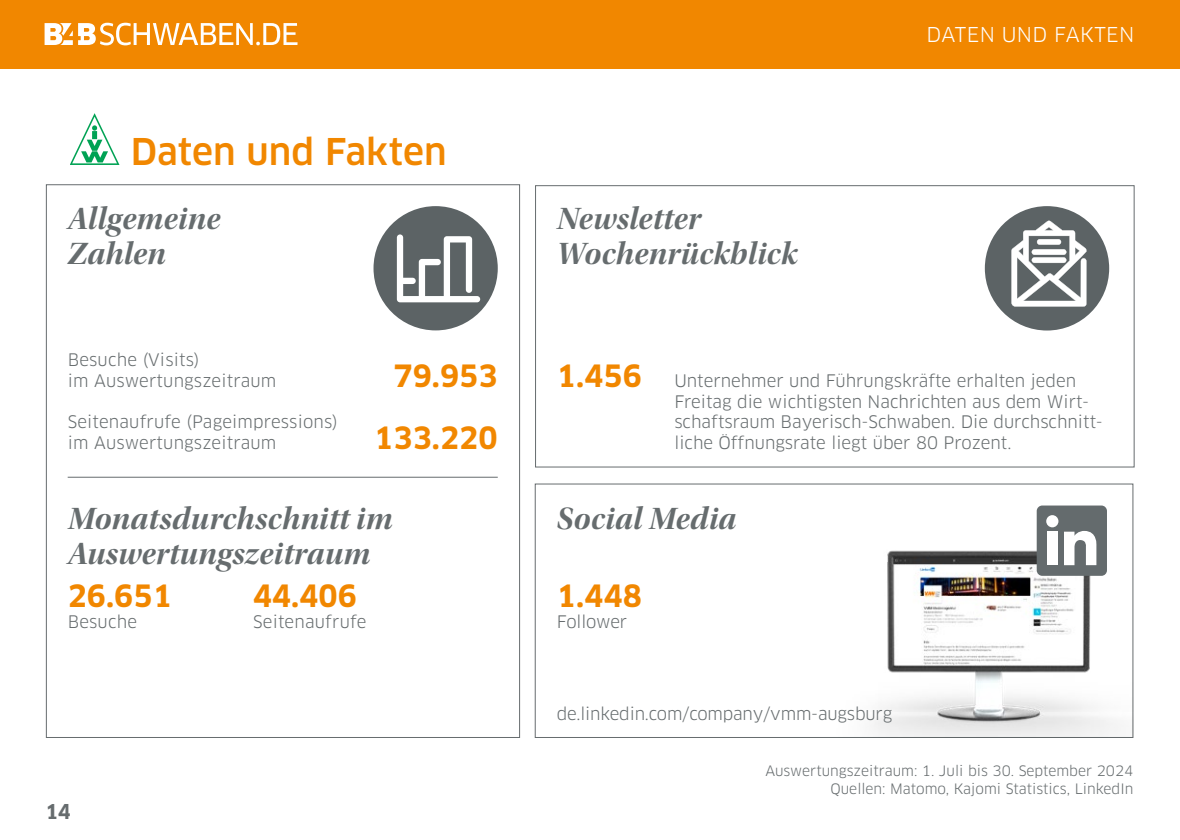
<style>
.page{position:relative;width:1180px;height:840px;background:#fff}
.page>*{position:absolute;margin:0;border:0;box-sizing:border-box;transform-origin:0 0}
.MD_head{font:500 36px "Clan OT";color:#f18700}
.Überschrift{font:32px/34.6px "Utopia Std Bold Disp It";letter-spacing:.01em;color:#666c6e}
.Orange_Zahlen{font:700 30px "Clan OT";color:#f18700}
.Gtx{font:700 30px "Clan OT";color:#f18700}
.t1{font:20px "Clan OT";letter-spacing:.02em;color:#fff}
.t2{font:700 20px "Clan OT";color:#666c6e}
.Gtx-2{font:16.8px/20.6px "Clan OT";color:#666c6e}
.MD_fussnote{font:14px "Clan OT";color:#666c6e}
</style>
<div class="page">
<div style="left:0;top:0;width:1179px;height:68px;background:#f18700"></div>
<svg style="left:45px;top:23px;width:252px;height:22px"></svg>
<div style="left:535px;top:185px;width:599px;height:282px;background:#fff;border:1px solid #666c6e"></div>
<div style="left:534px;top:483px;width:599px;height:254px;background:#fff;border:1px solid #666c6e"></div>
<div style="left:46px;top:184px;width:474px;height:553px;background:#fff;border:1px solid #666c6e"></div>
<div style="left:373px;top:206px;width:124px;height:124px;background:#5c6365;border-radius:50%"></div>
<svg style="left:397px;top:234px;width:83px;height:68px"></svg>
<div style="left:984px;top:206px;width:124px;height:124px;background:#5c6365;border-radius:50%"></div>
<svg style="left:1011px;top:220px;width:75px;height:86px"></svg>
<div style="left:1036px;top:239px;width:25px;height:6px;background:#fff;border-radius:3px"></div>
<div style="left:1031px;top:249px;width:35px;height:6px;background:#fff;border-radius:3px"></div>
<div style="left:1031px;top:257px;width:35px;height:6px;background:#fff;border-radius:3px"></div>
<hr style="left:68px;top:476px;width:429px;height:1px;background:#666c6e">
<svg style="left:70px;top:113px;width:49px;height:51px"></svg>
<img style="left:821px;top:483px;width:312px;height:254px">
<div style="left:1036px;top:505px;width:70px;height:70px;background:#646b6d;border-radius:6px"></div>
<div style="left:1046px;top:515px;width:12px;height:12px;background:#fff;border-radius:50%"></div>
<div style="left:1046px;top:531px;width:11px;height:34px;background:#fff"></div>
<svg style="left:1064px;top:531px;width:33px;height:34px"></svg>
<p class="MD_head" style="left:131px;top:130px;width:317px">Daten und Fakten</p>
<p class="Überschrift" style="left:68px;top:202px;width:154px">Allgemeine<br>Zahlen</p>
<p class="Gtx-2" style="left:68px;top:349px;width:210px">Besuche (Visits)<br>im Auswertungszeitraum</p>
<p class="Orange_Zahlen" style="left:393px;top:358px;width:106px">79.953</p>
<p class="Gtx-2" style="left:68px;top:411px;width:272px">Seitenaufrufe (Pageimpressions) im Auswertungszeitraum</p>
<p class="Orange_Zahlen" style="left:374px;top:420px;width:125px">133.220</p>
<p class="Überschrift" style="left:68px;top:501px;width:326px">Monatsdurchschnitt im<br>Auswertungszeitraum</p>
<p class="Orange_Zahlen" style="left:68px;top:578px;width:106px">26.651</p>
<p class="Gtx-2" style="left:68px;top:611px;width:71px">Besuche</p>
<p class="Orange_Zahlen" style="left:253px;top:578px;width:106px">44.406</p>
<p class="Gtx-2" style="left:253px;top:611px;width:115px">Seitenaufrufe</p>
<p class="t2" style="left:45px;top:799px;width:27px">14</p>
<p class="Überschrift" style="left:557px;top:202px;width:242px">Newsletter<br>Wochenrückblick</p>
<p class="t1" style="left:926px;top:23px;width:209px">DATEN UND FAKTEN</p>
<p class="Orange_Zahlen" style="left:557px;top:358px;width:86px">1.456</p>
<p class="Gtx-2" style="left:674px;top:370px;width:430px">Unternehmer und Führungskräfte erhalten jeden Freitag die wichtigsten Nachrichten aus dem Wirt&shy;schaftsraum Bayerisch-Schwaben. Die durchschnitt&shy;liche Öffnungsrate liegt über 80 Prozent.</p>
<p class="Überschrift" style="left:557px;top:501px;width:181px">Social Media</p>
<p class="Gtx" style="left:557px;top:578px;width:86px">1.448</p>
<p class="Gtx-2" style="left:557px;top:611px;width:72px">Follower</p>
<p class="Gtx-2" style="left:557px;top:702px;width:337px">de.linkedin.com/company/vmm-augsburg</p>
<p class="MD_fussnote" style="left:765px;top:762px;width:369px">Auswertungszeitraum: 1. Juli bis 30. September 2024</p>
<p class="MD_fussnote" style="left:830px;top:780px;width:304px">Quellen: Matomo, Kajomi Statistics, LinkedIn</p>
</div>
